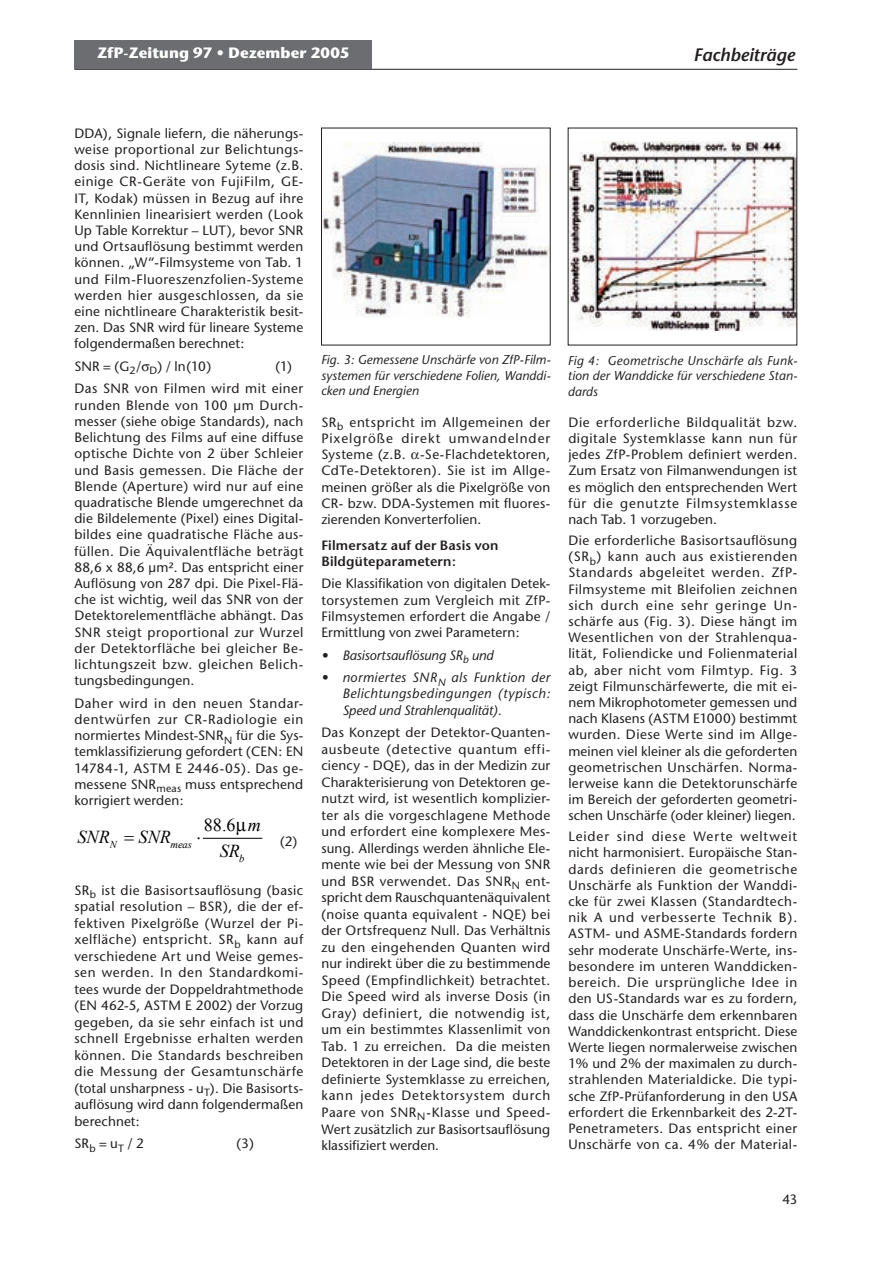
<style>
.page{position:relative;width:893px;height:1263px;background:#fff}
.page>*{position:absolute;margin:0;border:0;box-sizing:border-box;transform-origin:0 0}
.t1{font:italic 18.15px "Times New Roman";color:#000}
.t2{font:18.15px "Times New Roman";color:#000}
.t3{font:italic 600 18px "Stone Sans";letter-spacing:-.005em;color:#231f20}
.t4{font:700 15px "Stone Sans";letter-spacing:.01em;color:#fff}
.t5{font:13.5px/16.2px "Stone Sans";letter-spacing:.015em;color:#231f20;text-align:justify}
.t6{font:italic 13.5px/16.2px "Stone Sans";letter-spacing:-.005em;color:#231f20;text-align:justify}
.t7{font:600 13.5px/16.2px "Stone Sans";letter-spacing:.015em;color:#231f20}
.t8{font:13.5px/22.5px "Stone Sans";letter-spacing:.035em;color:#231f20}
.t9{font:italic 12.75px/15.3px "Stone Sans";letter-spacing:.005em;color:#231f20;text-align:justify}
.t10{font:italic 10.5px "Times New Roman";color:#000}
</style>
<div class="page">
<hr style="left:74px;top:69px;width:723px;height:1px;background:#231f20">
<div style="left:74px;top:40px;width:298px;height:29px;background:#6c6d70"></div>
<hr style="left:203px;top:838px;width:59px;height:1px;background:#000">
<img style="left:323px;top:143px;width:226px;height:174px">
<div style="left:321px;top:128px;width:230px;height:217px;border:1px solid #231f20"></div>
<img style="left:570px;top:142px;width:225px;height:188px">
<p class="t4" style="left:97px;top:44px;width:253px">ZfP-Zeitung 97 • Dezember 2005</p>
<h2 class="t3" style="left:693px;top:44px;width:103px">Fachbeiträge</h2>
<p class="t5" style="left:74px;top:125px;width:231px">DDA), Signale liefern, die näherungs&shy;weise proportional zur Belichtungs&shy;dosis sind. Nichtlineare Syteme (z.B. einige CR-Geräte von FujiFilm, GE-IT, Kodak) müssen in Bezug auf ihre Kennlinien linearisiert werden (Look Up Table Korrektur – LUT), bevor SNR und Ortsauflösung bestimmt werden können. „W“-Filmsysteme von Tab. 1 und Film-Fluoreszenzfolien-Systeme werden hier ausgeschlossen, da sie eine nichtlineare Charakteristik besit&shy;zen. Das SNR wird für lineare Systeme folgendermaßen berechnet:</p>
<p class="t5" style="left:74px;top:358px;width:138px">SNR = (G<sub>2</sub>/ <sub>D</sub>) / ln(10)</p>
<p class="t8" style="left:74px;top:355px;width:230px;text-indent:201px">(1)<br>Das SNR von Filmen wird mit einer</p>
<p class="t5" style="left:74px;top:397px;width:230px">runden Blende von 100 µm Durch&shy;messer (siehe obige Standards), nach Belichtung des Films auf eine diffuse optische Dichte von 2 über Schleier und Basis gemessen. Die Fläche der Blende (Aperture) wird nur auf eine quadratische Blende umgerechnet da die Bildelemente (Pixel) eines Digital&shy;bildes eine quadratische Fläche aus&shy;füllen. Die Äquivalentfläche beträgt 88,6 x 88,6 µm². Das entspricht einer Auflösung von 287 dpi. Die Pixel-Flä&shy;che ist wichtig, weil das SNR von der Detektorelementfläche abhängt. Das SNR steigt proportional zur Wurzel der Detektorfläche bei gleicher Be&shy;lichtungszeit bzw. gleichen Belich&shy;tungsbedingungen.</p>
<p class="t5" style="left:74px;top:695px;width:230px">Daher wird in den neuen Standar&shy;dentwürfen zur CR-Radiologie ein normiertes Mindest-SNR<sub>N</sub> für die Sys&shy;temklassifizierung gefordert (CEN: EN 14784-1, ASTM E 2446-05). Das ge&shy;messene SNR<sub>meas</sub> muss entsprechend korrigiert werden:</p>
<h1 class="t2" style="left:204px;top:813px;width:33px">88.6</h1>
<p class="t10" style="left:110px;top:837px;width:9px">N</p>
<p class="t10" style="left:170px;top:837px;width:23px">meas</p>
<p class="t10" style="left:239px;top:851px;width:7px">b</p>
<h1 class="t1" style="left:248px;top:813px;width:15px">m</h1>
<h1 class="t1" style="left:77px;top:824px;width:34px">SNR</h1>
<h1 class="t1" style="left:139px;top:824px;width:34px">SNR</h1>
<p class="t5" style="left:280px;top:833px;width:19px">(2)</p>
<h1 class="t1" style="left:220px;top:838px;width:22px">SR</h1>
<p class="t5" style="left:74px;top:882px;width:231px">SR<sub>b</sub> ist die Basisortsauflösung (basic spatial resolution – BSR), die der ef&shy;fektiven Pixelgröße (Wurzel der Pi&shy;xelfläche) entspricht. SR<sub>b</sub> kann auf verschiedene Art und Weise gemes&shy;sen werden. In den Standardkomi&shy;tees wurde der Doppeldrahtmethode (EN 462-5, ASTM E 2002) der Vorzug gegeben, da sie sehr einfach ist und schnell Ergebnisse erhalten werden können. Die Standards beschreiben die Messung der Gesamtunschärfe (total unsharpness - u<sub>T</sub>). Die Basisorts&shy;auflösung wird dann folgendermaßen berechnet:</p>
<p class="t5" style="left:74px;top:1135px;width:71px">SR<sub>b</sub> = u<sub>T</sub> / 2</p>
<p class="t5" style="left:236px;top:1135px;width:19px">(3)</p>
<p class="t9" style="left:321px;top:352px;width:231px">Fig. 3: Gemessene Unschärfe von ZfP-Film&shy;systemen für verschiedene Folien, Wanddi&shy;cken und Energien</p>
<p class="t9" style="left:568px;top:353px;width:231px">Fig 4: Geometrische Unschärfe als Funk&shy;tion der Wanddicke für verschiedene Stan&shy;dards</p>
<p class="t5" style="left:321px;top:414px;width:230px">SR<sub>b</sub> entspricht im Allgemeinen der Pixelgröße direkt umwandelnder Systeme (z.B. -Se-Flachdetektoren, CdTe-Detektoren). Sie ist im Allge&shy;meinen größer als die Pixelgröße von CR- bzw. DDA-Systemen mit fluores&shy;zierenden Konverterfolien.</p>
<p class="t7" style="left:321px;top:537px;width:178px">Filmersatz auf der Basis von<br>Bildgüteparametern:</p>
<p class="t5" style="left:321px;top:576px;width:230px">Die Klassifikation von digitalen Detek&shy;torsystemen zum Vergleich mit ZfP-Filmsystemen erfordert die Angabe / Ermittlung von zwei Parametern:</p>
<p class="t6" style="left:321px;top:647px;width:174px">• Basisortsauflösung SR<sub>b</sub> und</p>
<p class="t6" style="left:342px;top:669px;width:209px;text-indent:-21px">• normiertes SNR<sub>N</sub> als Funktion der Belichtungsbedingungen (typisch:<br>Speed und Strahlenqualität).</p>
<p class="t5" style="left:321px;top:724px;width:230px">Das Konzept der Detektor-Quanten&shy;ausbeute (detective quantum effi&shy;ciency - DQE), das in der Medizin zur Charakterisierung von Detektoren ge&shy;nutzt wird, ist wesentlich komplizier&shy;ter als die vorgeschlagene Methode und erfordert eine komplexere Mes&shy;sung. Allerdings werden ähnliche Ele&shy;mente wie bei der Messung von SNR und BSR verwendet. Das SNR<sub>N</sub> ent&shy;spricht dem Rauschquantenäquivalent (noise quanta equivalent - NQE) bei der Ortsfrequenz Null. Das Verhältnis zu den eingehenden Quanten wird nur indirekt über die zu bestimmende Speed (Empfindlichkeit) betrachtet.<br>Die Speed wird als inverse Dosis (in Gray) definiert, die notwendig ist, um ein bestimmtes Klassenlimit von Tab. 1 zu erreichen. Da die meisten Detektoren in der Lage sind, die beste definierte Systemklasse zu erreichen, kann jedes Detektorsystem durch Paare von SNR<sub>N</sub>-Klasse und Speed-Wert zusätzlich zur Basisortsauflösung klassifiziert werden.</p>
<p class="t5" style="left:568px;top:414px;width:230px">Die erforderliche Bildqualität bzw. digitale Systemklasse kann nun für jedes ZfP-Problem definiert werden.<br>Zum Ersatz von Filmanwendungen ist es möglich den entsprechenden Wert für die genutzte Filmsystemklasse nach Tab. 1 vorzugeben.</p>
<p class="t5" style="left:568px;top:532px;width:231px">Die erforderliche Basisortsauflösung (SR<sub>b</sub>) kann auch aus existierenden Standards abgeleitet werden. ZfP-Filmsysteme mit Bleifolien zeichnen sich durch eine sehr geringe Un&shy;schärfe aus (Fig. 3). Diese hängt im Wesentlichen von der Strahlenqua&shy;lität, Foliendicke und Folienmaterial ab, aber nicht vom Filmtyp. Fig. 3 zeigt Filmunschärfewerte, die mit ei&shy;nem Mikrophotometer gemessen und nach Klasens (ASTM E1000) bestimmt wurden. Diese Werte sind im Allge&shy;meinen viel kleiner als die geforderten geometrischen Unschärfen. Norma&shy;lerweise kann die Detektorunschärfe im Bereich der geforderten geometri&shy;schen Unschärfe (oder kleiner) liegen.</p>
<p class="t5" style="left:568px;top:828px;width:231px">Leider sind diese Werte weltweit nicht harmonisiert. Europäische Stan&shy;dards definieren die geometrische Unschärfe als Funktion der Wanddi&shy;cke für zwei Klassen (Standardtech&shy;nik A und verbesserte Technik B).<br>ASTM- und ASME-Standards fordern sehr moderate Unschärfe-Werte, ins&shy;besondere im unteren Wanddicken&shy;bereich. Die ursprüngliche Idee in den US-Standards war es zu fordern, dass die Unschärfe dem erkennbaren Wanddickenkontrast entspricht. Diese Werte liegen normalerweise zwischen 1% und 2% der maximalen zu durch&shy;strahlenden Materialdicke. Die typi&shy;sche ZfP-Prüfanforderung in den USA erfordert die Erkennbarkeit des 2-2T-Penetrameters. Das entspricht einer Unschärfe von ca. 4% der Material-</p>
<p class="t5" style="left:782px;top:1192px;width:16px">43</p>
</div>
